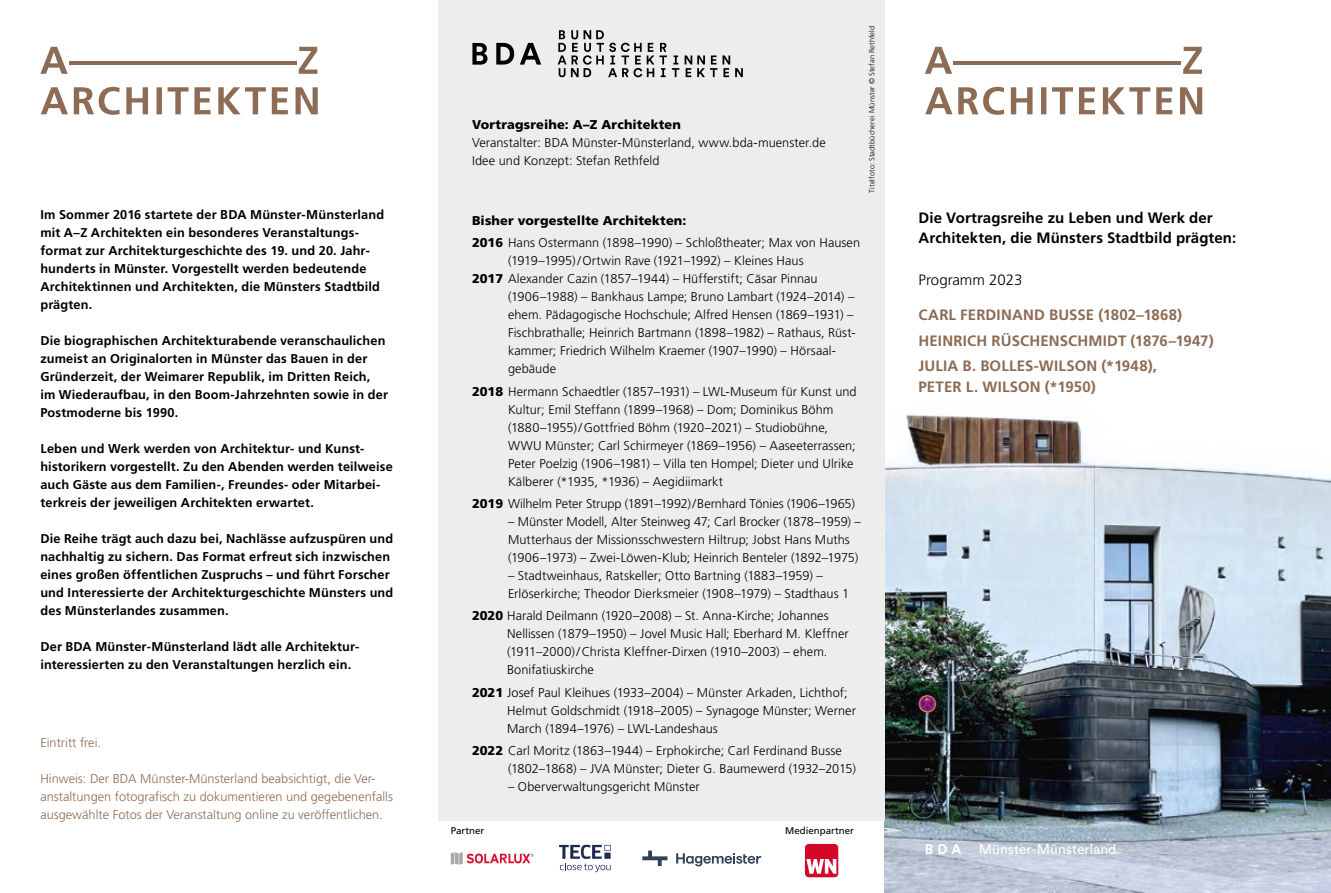
<style>
.page{position:relative;width:1331px;height:893px;background:#fff}
.page>*{position:absolute;margin:0;border:0;box-sizing:border-box;transform-origin:0 0}
.t1{font:700 15px/25.5px "Frutiger LT Std";letter-spacing:.01em;color:#8d6b54}
.t2{font:700 15px/19.5px "Frutiger LT Std";letter-spacing:.005em;color:#000}
.t3{font:300 15px "Frutiger LT Std";color:#000}
.t4{font:13.95px "BDA Circular";color:#fff}
.t5{font:700 13.95px "BDA Circular";color:#fff}
.t6{font:300 12.75px/18px "Frutiger LT Std";letter-spacing:.005em;color:#000}
.t7{font:700 12.75px/18px "Frutiger LT Std";letter-spacing:.01em;color:#000}
.t8{font:300 12.75px/18px "Frutiger LT Std";color:#8d6b54}
.t9{font:900 12.75px "Frutiger LT Std";letter-spacing:.015em;color:#000}
.t10{font:9.75px "Frutiger LT Std";color:#000}
.t11{font:300 7.5px "Frutiger LT Std";letter-spacing:.015em;color:#000}
.s1{font-weight:900}
</style>
<div class="page">
<img style="left:884px;top:367px;width:447px;height:526px">
<hr style="left:954px;top:62px;width:227px;height:3px;background:#8d6b54">
<svg style="left:925px;top:87px;width:277px;height:28px"></svg>
<svg style="left:925px;top:47px;width:27px;height:27px"></svg>
<svg style="left:1183px;top:47px;width:19px;height:27px"></svg>
<div style="left:438px;top:0;width:446px;height:820px;background:#ededed"></div>
<hr style="left:69px;top:62px;width:227px;height:3px;background:#8d6b54">
<svg style="left:41px;top:87px;width:277px;height:28px"></svg>
<svg style="left:40px;top:47px;width:28px;height:27px"></svg>
<svg style="left:299px;top:47px;width:18px;height:27px"></svg>
<div style="left:805px;top:844px;width:33px;height:33px;background:#d3072a;border-radius:4px"></div>
<svg style="left:806px;top:859px;width:30px;height:15px"></svg>
<svg style="left:676px;top:853px;width:85px;height:13px"></svg>
<svg style="left:642px;top:850px;width:25px;height:16px"></svg>
<svg style="left:685px;top:55px;width:58px;height:22px"></svg>
<svg style="left:558px;top:30px;width:121px;height:47px"></svg>
<svg style="left:472px;top:43px;width:15px;height:22px"></svg>
<svg style="left:520px;top:43px;width:21px;height:22px"></svg>
<svg style="left:496px;top:43px;width:18px;height:22px"></svg>
<svg style="left:451px;top:852px;width:83px;height:13px"></svg>
<svg style="left:559px;top:845px;width:52px;height:27px"></svg>
<p class="t7" style="left:40px;top:205px;width:345px">Im Sommer 2016 startete der BDA Münster-Münsterland mit A–Z Architekten ein besonderes Veranstaltungs&shy;format zur Architekturgeschichte des 19. und 20. Jahr&shy;hunderts in Münster. Vorgestellt werden bedeutende Architektinnen und Architekten, die Münsters Stadtbild prägten.</p>
<p class="t7" style="left:40px;top:331px;width:349px">Die biographischen Architekturabende veranschaulichen zumeist an Originalorten in Münster das Bauen in der Gründerzeit, der Weimarer Republik, im Dritten Reich, im Wiederaufbau, in den Boom-Jahrzehnten sowie in der Postmoderne bis 1990.</p>
<p class="t7" style="left:40px;top:439px;width:354px">Leben und Werk werden von Architektur- und Kunst&shy;historikern vorgestellt. Zu den Abenden werden teilweise auch Gäste aus dem Familien-, Freundes- oder Mitarbei&shy;terkreis der jeweiligen Architekten erwartet.</p>
<p class="t7" style="left:40px;top:529px;width:354px">Die Reihe trägt auch dazu bei, Nachlässe aufzuspüren und nachhaltig zu sichern. Das Format erfreut sich inzwischen eines großen öffentlichen Zuspruchs – und führt Forscher und Interessierte der Architekturgeschichte Münsters und des Münsterlandes zusammen.</p>
<p class="t7" style="left:40px;top:637px;width:321px">Der BDA Münster-Münsterland lädt alle Architektur&shy;interessierten zu den Veranstaltungen herzlich ein.</p>
<p class="t8" style="left:40px;top:734px;width:62px">Eintritt frei.</p>
<p class="t8" style="left:40px;top:770px;width:354px">Hinweis: Der BDA Münster-Münsterland beabsichtigt, die Ver&shy;anstaltungen fotografisch zu dokumentieren und gegebenenfalls ausgewählte Fotos der Veranstaltung online zu veröffentlichen.</p>
<p class="t9" style="left:472px;top:117px;width:211px">Vortragsreihe: A–Z Architekten</p>
<p class="t6" style="left:472px;top:134px;width:355px">Veranstalter: BDA Münster-Münsterland, www.bda-muenster.de<br>Idee und Konzept: Stefan Rethfeld</p>
<p class="t11" style="left:868px;top:193px;width:169px;rotate:-90deg">Titelfoto: Stadtbücherei Münster © Stefan Rethfeld</p>
<p class="t6" style="left:472px;top:210px;width:390px;line-height:22.2px"><span class="s1">Bisher vorgestellte Architekten:<br>2016</span> Hans Ostermann (1898–1990) – Schloßtheater; Max von Hausen</p>
<p class="t6" style="left:508px;top:252px;width:297px">(1919–1995)/Ortwin Rave (1921–1992) – Kleines Haus</p>
<p class="t6" style="left:472px;top:270px;width:347px"><span class="s1">2017</span> Alexander Cazin (1857–1944) – Hüfferstift; Cäsar Pinnau</p>
<p class="t6" style="left:508px;top:288px;width:348px">(1906–1988) – Bankhaus Lampe; Bruno Lambart (1924–2014) –</p>
<p class="t6" style="left:508px;top:306px;width:347px">ehem. Pädagogische Hochschule; Alfred Hensen (1869–1931) –</p>
<p class="t6" style="left:508px;top:324px;width:349px">Fischbrathalle; Heinrich Bartmann (1898–1982) – Rathaus, Rüst-</p>
<p class="t6" style="left:508px;top:342px;width:330px">kammer; Friedrich Wilhelm Kraemer (1907–1990) – Hörsaal-</p>
<p class="t6" style="left:508px;top:360px;width:50px">gebäude</p>
<p class="t6" style="left:508px;top:382px;width:350px;text-indent:-36px"><span class="s1">2018</span> Hermann Schaedtler (1857–1931) – LWL-Museum für Kunst und Kultur; Emil Steffann (1899–1968) – Dom; Dominikus Böhm (1880–1955)/Gottfried Böhm (1920–2021) – Studiobühne, WWU Münster; Carl Schirmeyer (1869–1956) – Aaseeterrassen; Peter Poelzig (1906–1981) – Villa ten Hompel; Dieter und Ulrike Kälberer (*1935, *1936) – Aegidiimarkt</p>
<p class="t6" style="left:472px;top:495px;width:385px"><span class="s1">2019</span> Wilhelm Peter Strupp (1891–1992)/Bernhard Tönies (1906–1965)</p>
<p class="t6" style="left:508px;top:513px;width:354px">– Münster Modell, Alter Steinweg 47; Carl Brocker (1878–1959) –<br>Mutterhaus der Missionsschwestern Hiltrup; Jobst Hans Muths (1906–1973) – Zwei-Löwen-Klub; Heinrich Benteler (1892–1975)</p>
<p class="t6" style="left:508px;top:567px;width:343px">– Stadtweinhaus, Ratskeller; Otto Bartning (1883–1959) –<br>Erlöserkirche; Theodor Dierksmeier (1908–1979) – Stadthaus 1</p>
<p class="t6" style="left:507px;top:607px;width:343px;text-indent:-35px"><span class="s1">2020</span> Harald Deilmann (1920–2008) – St. Anna-Kirche; Johannes Nellissen (1879–1950) – Jovel Music Hall; Eberhard M. Kleffner (1911–2000)/Christa Kleffner-Dirxen (1910–2003) – ehem.<br>Bonifatiuskirche</p>
<p class="t6" style="left:507px;top:683px;width:350px;text-indent:-35px"><span class="s1">2021</span> Josef Paul Kleihues (1933–2004) – Münster Arkaden, Lichthof;<br>Helmut Goldschmidt (1918–2005) – Synagoge Münster; Werner<br>March (1894–1976) – LWL-Landeshaus</p>
<p class="t6" style="left:508px;top:741px;width:349px;text-indent:-36px"><span class="s1">2022</span> Carl Moritz (1863–1944) – Erphokirche; Carl Ferdinand Busse (1802–1868) – JVA Münster; Dieter G. Baumewerd (1932–2015)</p>
<p class="t6" style="left:508px;top:777px;width:193px">– Oberverwaltungsgericht Münster</p>
<p class="t10" style="left:451px;top:825px;width:35px">Partner</p>
<p class="t10" style="left:785px;top:825px;width:70px">Medienpartner</p>
<p class="t2" style="left:918px;top:208px;width:319px">Die Vortragsreihe zu Leben und Werk der<br>Architekten, die Münsters Stadtbild prägten:</p>
<p class="t3" style="left:918px;top:272px;width:105px">Programm 2023</p>
<p class="t1" style="left:918px;top:302px;width:297px">CARL FERDINAND BUSSE (1802–1868)<br>HEINRICH RÜSCHENSCHMIDT (1876–1947)<br>JULIA B. BOLLES-WILSON (*1948),</p>
<p class="t1" style="left:918px;top:374px;width:179px">PETER L. WILSON (*1950)</p>
<p class="t5" style="left:925px;top:840px;width:38px">BDA</p>
<p class="t4" style="left:979px;top:840px;width:139px">Münster-Münsterland</p>
</div>
